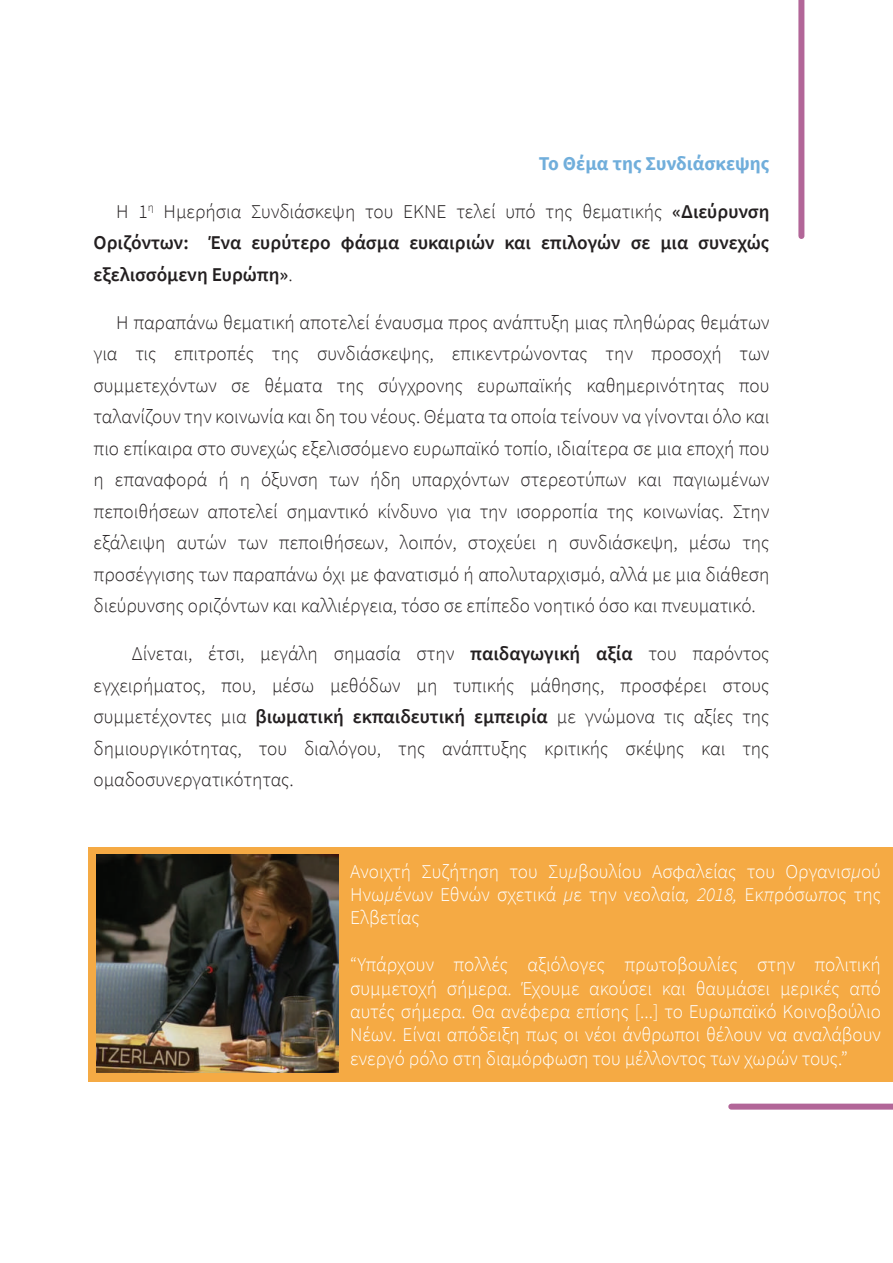
<style>
.page{position:relative;width:893px;height:1263px;background:#fff}
.page>*{position:absolute;margin:0;border:0;box-sizing:border-box;transform-origin:0 0}
.t1{font:300 19.5px/31.5px "Source Sans Pro";color:#231f20;text-align:justify}
.t2{font:300 19.5px/23.4px "Source Sans Pro";color:#fff;text-align:justify}
.t3{font:600 19.5px/31.5px "Source Sans Pro";letter-spacing:-.005em;color:#231f20;text-align:justify}
.t4{font:700 19.5px "Source Sans Pro";color:rgb(65 147 207/.75)}
.s1{font-weight:300}
.s2{font-weight:600}
.s3{font-style:italic}
</style>
<div class="page">
<div style="left:798px;top:0;width:6px;height:236px;background:#b26698"></div>
<div style="left:731px;top:1103px;width:162px;height:6px;background:#b26698"></div>
<div style="left:88px;top:847px;width:805px;height:234px;background:#f5aa44"></div>
<img style="left:97px;top:854px;width:241px;height:218px">
<p class="t4" style="left:539px;top:150px;width:232px">Το Θέμα της Συνδιάσκεψης</p>
<p class="t3" style="left:94px;top:195px;width:677px;text-indent:22px"><span class="s1">Η 1</span><sup>η</sup> <span class="s1">Ημερήσια Συνδιάσκεψη του ΕΚΝΕ τελεί υπό της θεματικής</span> «Διεύρυνση Οριζόντων: Ένα ευρύτερο φάσμα ευκαιριών και επιλογών σε μια συνεχώς εξελισσόμενη Ευρώπη»<span class="s1">.</span></p>
<p class="t1" style="left:94px;top:306px;width:677px;text-indent:23px">Η παραπάνω θεματική αποτελεί έναυσμα προς ανάπτυξη μιας πληθώρας θεμάτων για τις επιτροπές της συνδιάσκεψης, επικεντρώνοντας την προσοχή των συμμετεχόντων σε θέματα της σύγχρονης ευρωπαϊκής καθημερινότητας που ταλανίζουν την κοινωνία και δη του νέους. Θέματα τα οποία τείνουν να γίνονται όλο και πιο επίκαιρα στο συνεχώς εξελισσόμενο ευρωπαϊκό τοπίο, ιδιαίτερα σε μια εποχή που η επαναφορά ή η όξυνση των ήδη υπαρχόντων στερεοτύπων και παγιωμένων πεποιθήσεων αποτελεί σημαντικό κίνδυνο για την ισορροπία της κοινωνίας. Στην εξάλειψη αυτών των πεποιθήσεων, λοιπόν, στοχεύει η συνδιάσκεψη, μέσω της προσέγγισης των παραπάνω όχι με φανατισμό ή απολυταρχισμό, αλλά με μια διάθεση διεύρυνσης οριζόντων και καλλιέργεια, τόσο σε επίπεδο νοητικό όσο και πνευματικό.</p>
<p class="t1" style="left:94px;top:638px;width:677px;text-indent:38px">Δίνεται, έτσι, μεγάλη σημασία στην <span class="s2">παιδαγωγική αξία</span> του παρόντος εγχειρήματος, που, μέσω μεθόδων μη τυπικής μάθησης, προσφέρει στους συμμετέχοντες μια <span class="s2">βιωματική εκπαιδευτική εμπειρία</span> με γνώμονα τις αξίες της δημιουργικότητας, του διαλόγου, της ανάπτυξης κριτικής σκέψης και της ομαδοσυνεργατικότητας.</p>
<p class="t2" style="left:350px;top:859px;width:532px">Ανοιχτή Συζήτηση του Συ<span class="s3">µ</span>βουλίου Ασφαλείας του Οργανισ<span class="s3">µ</span>ού Ηνω<span class="s3">µ</span>ένων Εθνών σχετικά <span class="s3">µ</span>ε την νεολαία<span class="s3">, 2018,</span> Εκ<span class="s3">π</span>ρόσω<span class="s3">π</span>ος της Ελβετίας</p>
<p class="t2" style="left:350px;top:953px;width:532px">“Υπάρχουν πολλές αξιόλογες πρωτοβουλίες στην πολιτική συμμετοχή σήμερα. Έχουμε ακούσει και θαυμάσει μερικές από αυτές σήμερα. Θα ανέφερα επίσης [...] το Ευρωπαϊκό Κοινοβούλιο Νέων. Είναι απόδειξη πως οι νέοι άνθρωποι θέλουν να αναλάβουν ενεργό ρόλο στη διαμόρφωση του μέλλοντος των χωρών τους.”</p>
</div>
